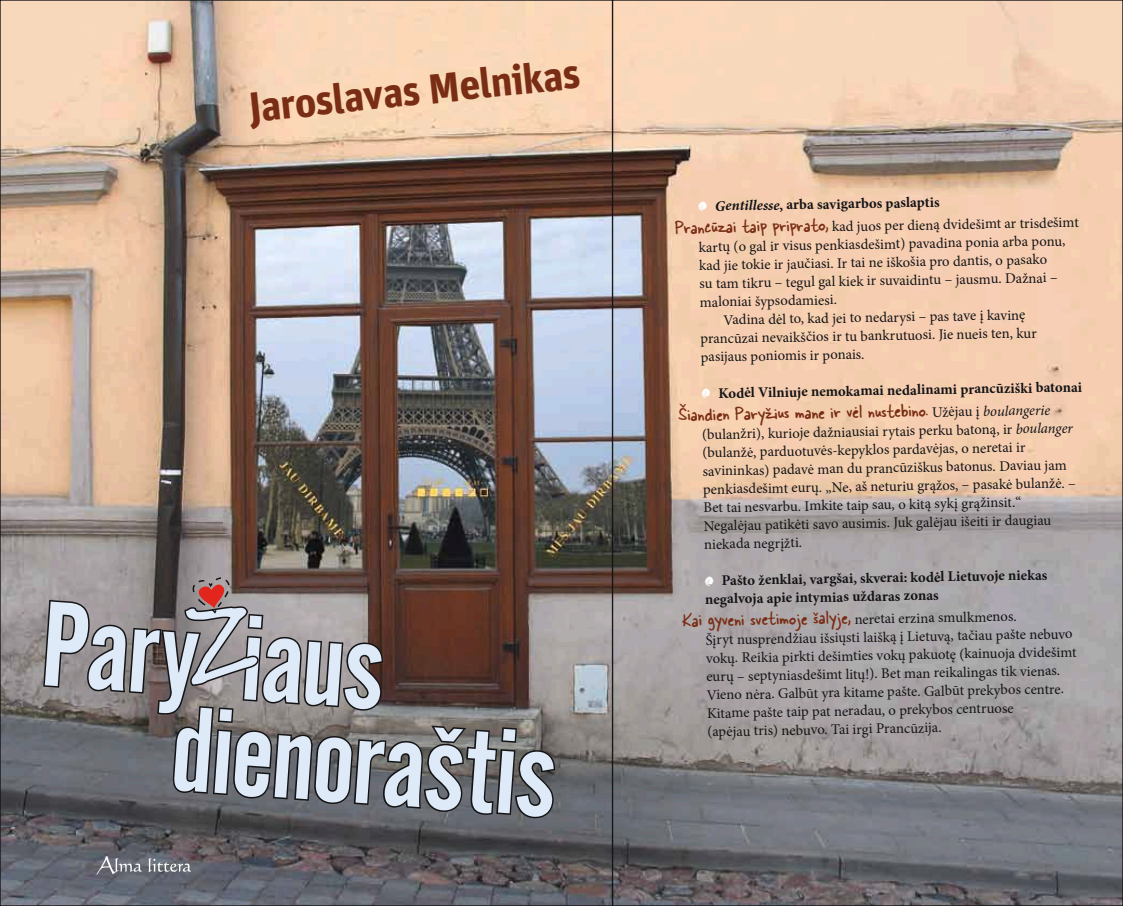
<style>
.page{position:relative;width:1123px;height:906px;background:#fff}
.page>*{position:absolute;margin:0;border:0;box-sizing:border-box;transform-origin:0 0}
.t1{font:118.8px/95.4px "Alternate Gothic 2 BT";color:#deeaf7}
.t2{font:118.8px "Skippy Sharp";color:#deeaf7}
.t3{font:700 41.85px "Unit Pro";color:#792d14}
.t4{font:500 21px "Skippy Sharp";color:#792d14}
.t5{font:14.7px/18.3px "Minion Pro";color:#141416}
.t6{font:700 14.7px/18.3px "Minion Pro";color:#141416}
.s1{font-family:"Skippy Sharp";font-weight:500;font-size:16.5px;color:#fff}
.s2{font-weight:700;font-style:italic}
.s3{font-weight:700}
.s4{font-family:"Skippy Sharp";font-weight:500;font-size:21px;color:#792d14}
.s5{font-family:"Minion Pro";font-weight:400;font-size:14.7px;color:#141416}
.s6{font-family:"Minion Pro";font-weight:400;font-style:italic;font-size:14.7px;color:#141416}
.s7{font-style:italic}
</style>
<div class="page">
<img style="left:0;top:0;width:1121px;height:906px">
<h2 class="t3" style="left:246px;top:82px;width:334px;rotate:-6deg">Jaroslavas Melnikas</h2>
<h1 class="t1" style="left:182px;top:600px;width:387px;text-indent:-138px;rotate:4deg">Pary iaus dienoraštis</h1>
<h1 class="t2" style="left:186px;top:552px;width:73px">Z</h1>
<p class="t5" style="left:674px;top:195px;width:405px;line-height:22.5px;text-indent:23px;rotate:-1deg"><span class="s1">•</span> <span class="s2">Gentillesse</span><span class="s3">, arba savigarbos paslaptis<br></span><span class="s4">Prancūzai taip priprato,</span> kad juos per dieną dvidešimt ar trisdešimt</p>
<p class="t5" style="left:698px;top:238px;width:368px;rotate:-1deg">kartų (o gal ir visus penkiasdešimt) pavadina ponia arba ponu,</p>
<p class="t5" style="left:699px;top:256px;width:349px;rotate:-1deg">kad jie tokie ir jaučiasi. Ir tai ne iškošia pro dantis, o pasako</p>
<p class="t5" style="left:699px;top:275px;width:360px;rotate:-1deg">su tam tikru – tegul gal kiek ir suvaidintu – jausmu. Dažnai –</p>
<p class="t5" style="left:699px;top:293px;width:139px;rotate:-1deg">maloniai šypsodamiesi.</p>
<p class="t5" style="left:723px;top:311px;width:303px;rotate:-1deg">Vadina dėl to, kad jei to nedarysi – pas tave į kavinę</p>
<p class="t5" style="left:700px;top:329px;width:338px;rotate:-1deg">prancūzai nevaikščios ir tu bankrutuosi. Jie nueis ten, kur</p>
<p class="t5" style="left:700px;top:348px;width:165px;rotate:-1deg">pasijaus poniomis ir ponais.</p>
<p class="t6" style="left:701px;top:384px;width:382px;rotate:-1deg"><span class="s1">•</span> Kodėl Vilniuje nemokamai nedalinami prancūziški batonai</p>
<h3 class="t4" style="left:678px;top:399px;width:373px;rotate:-1deg">Šiandien Paryžius mane ir vėl nustebino. <span class="s5">Užėjau į</span> <span class="s6">boulangerie</span></h3>
<p class="t5" style="left:702px;top:425px;width:374px;rotate:-1deg">(bulanžri), kurioje dažniausiai rytais perku batoną, ir <span class="s7">boulanger </span>(bulanžė, parduotuvės-kepyklos pardavėjas, o neretai ir savininkas) padavė man du prancūziškus batonus. Daviau jam penkiasdešimt eurų. „Ne, aš neturiu grąžos, – pasakė bulanžė. – Bet tai nesvarbu. Imkite taip sau, o kitą sykį grąžinsit.“ Negalėjau patikėti savo ausimis. Juk galėjau išeiti ir daugiau niekada negrįžti.</p>
<p class="t6" style="left:704px;top:571px;width:344px;rotate:-1deg"><span class="s1">•</span> Pašto ženklai, vargšai, skverai: kodėl Lietuvoje niekas negalvoja apie intymias uždaras zonas</p>
<h3 class="t4" style="left:681px;top:605px;width:336px;rotate:-1deg">Kai gyveni svetimoje šalyje, <span class="s5">neretai erzina smulkmenos.</span></h3>
<p class="t5" style="left:705px;top:631px;width:372px;rotate:-1deg">Šįryt nusprendžiau išsiųsti laišką į Lietuvą, tačiau pašte nebuvo vokų. Reikia pirkti dešimties vokų pakuotę (kainuoja dvidešimt eurų – septyniasdešimt litų!). Bet man reikalingas tik vienas.<br>Vieno nėra. Galbūt yra kitame pašte. Galbūt prekybos centre.<br>Kitame pašte taip pat neradau, o prekybos centruose<br>(apėjau tris) nebuvo. Tai irgi Prancūzija.</p>
</div>
